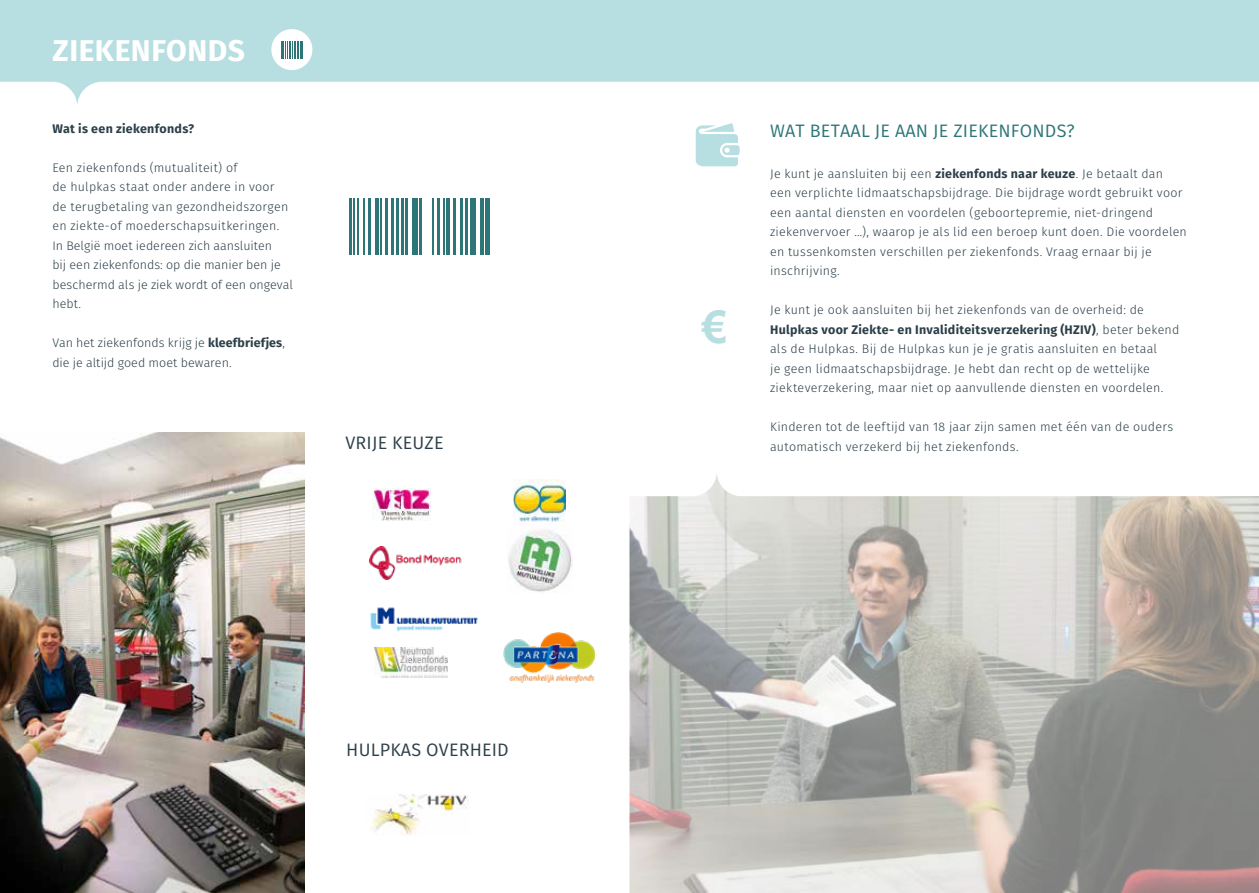
<style>
.page{position:relative;width:1259px;height:893px;background:#fff}
.page>*{position:absolute;margin:0;border:0;box-sizing:border-box;transform-origin:0 0}
.t1{font:700 45px "Arial";color:#b7dfe1}
.t2{font:700 30px "Fira Sans";letter-spacing:.015em;color:#fff}
.t3{font:18px "Fira Sans";letter-spacing:.01em;color:#2d7577}
.t4{font:18px "Fira Sans";letter-spacing:.01em;color:#2c3f48}
.t5{font:300 12.45px/19.5px "Fira Sans";letter-spacing:.02em;color:#2c3f48}
.t6{font:300 12.45px/19.5px "Fira Sans";color:#2c3f48}
.t7{font:700 12.45px "Fira Sans";letter-spacing:.025em;color:#2c3f48}
.s1{font-weight:700}
</style>
<div class="page">
<svg style="left:0;top:0;width:1259px;height:104px;fill:#b7dfe1"></svg>
<img style="left:503px;top:632px;width:94px;height:51px">
<img style="left:370px;top:607px;width:108px;height:25px">
<img style="left:372px;top:488px;width:59px;height:32px">
<img style="left:370px;top:546px;width:92px;height:33px">
<img style="left:375px;top:647px;width:73px;height:31px">
<img style="left:514px;top:480px;width:52px;height:46px">
<img style="left:508px;top:529px;width:65px;height:63px">
<img style="left:371px;top:794px;width:98px;height:42px">
<hr style="left:369px;top:198px;width:2px;height:57px;background:#2d7577">
<hr style="left:363px;top:198px;width:2px;height:57px;background:#2d7577">
<hr style="left:377px;top:198px;width:2px;height:57px;background:#2d7577">
<hr style="left:375px;top:198px;width:1px;height:57px;background:#2d7577">
<hr style="left:353px;top:198px;width:2px;height:57px;background:#2d7577">
<hr style="left:357px;top:198px;width:1px;height:57px;background:#2d7577">
<hr style="left:350px;top:198px;width:2px;height:57px;background:#2d7577">
<hr style="left:380px;top:198px;width:1px;height:57px;background:#2d7577">
<hr style="left:405px;top:198px;width:3px;height:57px;background:#2d7577">
<svg style="left:412px;top:198px;width:3px;height:57px"></svg>
<hr style="left:416px;top:198px;width:2px;height:57px;background:#2d7577">
<hr style="left:419px;top:198px;width:3px;height:57px;background:#2d7577">
<hr style="left:396px;top:198px;width:3px;height:57px;background:#2d7577">
<hr style="left:401px;top:198px;width:3px;height:57px;background:#2d7577">
<hr style="left:391px;top:198px;width:3px;height:57px;background:#2d7577">
<hr style="left:385px;top:198px;width:2px;height:57px;background:#2d7577">
<hr style="left:437px;top:198px;width:2px;height:57px;background:#2d7577">
<hr style="left:432px;top:198px;width:1px;height:57px;background:#2d7577">
<hr style="left:446px;top:198px;width:1px;height:57px;background:#2d7577">
<hr style="left:443px;top:198px;width:1px;height:57px;background:#2d7577">
<hr style="left:448px;top:198px;width:2px;height:57px;background:#2d7577">
<hr style="left:473px;top:198px;width:3px;height:57px;background:#2d7577">
<hr style="left:480px;top:198px;width:4px;height:57px;background:#2d7577">
<hr style="left:485px;top:198px;width:1px;height:57px;background:#2d7577">
<hr style="left:487px;top:198px;width:3px;height:57px;background:#2d7577">
<hr style="left:465px;top:198px;width:2px;height:57px;background:#2d7577">
<hr style="left:470px;top:198px;width:2px;height:57px;background:#2d7577">
<hr style="left:460px;top:198px;width:2px;height:57px;background:#2d7577">
<hr style="left:453px;top:198px;width:3px;height:57px;background:#2d7577">
<svg style="left:696px;top:123px;width:44px;height:43px"></svg>
<img style="left:0;top:432px;width:304px;height:461px">
<img style="left:629px;top:474px;width:630px;height:419px">
<div style="left:271px;top:29px;width:41px;height:41px;background:#fff;border-radius:50%"></div>
<svg style="left:281px;top:41px;width:22px;height:17px"></svg>
<h2 class="t2" style="left:53px;top:29px;width:194px">ZIEKENFONDS</h2>
<p class="t7" style="left:52px;top:120px;width:143px">Wat is een ziekenfonds?</p>
<p class="t5" style="left:52px;top:158px;width:242px">Een ziekenfonds (mutualiteit) of<br>de hulpkas staat onder andere in voor<br>de terugbetaling van gezondheidszorgen en ziekte-of moederschapsuitkeringen.<br>In België moet iedereen zich aansluiten<br>bij een ziekenfonds: op die manier ben je beschermd als je ziek wordt of een ongeval hebt.</p>
<p class="t6" style="left:52px;top:333px;width:234px">Van het ziekenfonds krijg je <span class="s1">kleefbriefjes</span>, die je altijd goed moet bewaren.</p>
<h3 class="t4" style="left:345px;top:430px;width:100px">VRIJE KEUZE</h3>
<h3 class="t4" style="left:346px;top:737px;width:164px">HULPKAS OVERHEID</h3>
<h1 class="t1" style="left:702px;top:297px;width:27px">€</h1>
<h3 class="t3" style="left:770px;top:118px;width:306px">WAT BETAAL JE AAN JE ZIEKENFONDS?</h3>
<p class="t5" style="left:770px;top:163px;width:418px">Je kunt je aansluiten bij een <span class="s1">ziekenfonds naar keuze</span>. Je betaalt dan een verplichte lidmaatschapsbijdrage. Die bijdrage wordt gebruikt voor een aantal diensten en voordelen (geboortepremie, niet-dringend ziekenvervoer …), waarop je als lid een beroep kunt doen. Die voordelen en tussenkomsten verschillen per ziekenfonds. Vraag ernaar bij je inschrijving.</p>
<p class="t5" style="left:770px;top:300px;width:411px">Je kunt je ook aansluiten bij het ziekenfonds van de overheid: de <span class="s1">Hulpkas voor Ziekte- en Invaliditeitsverzekering (HZIV)</span>, beter bekend als de Hulpkas. Bij de Hulpkas kun je je gratis aansluiten en betaal<br>je geen lidmaatschapsbijdrage. Je hebt dan recht op de wettelijke ziekteverzekering, maar niet op aanvullende diensten en voordelen.</p>
<p class="t5" style="left:770px;top:417px;width:405px">Kinderen tot de leeftijd van 18 jaar zijn samen met één van de ouders automatisch verzekerd bij het ziekenfonds.</p>
</div>
